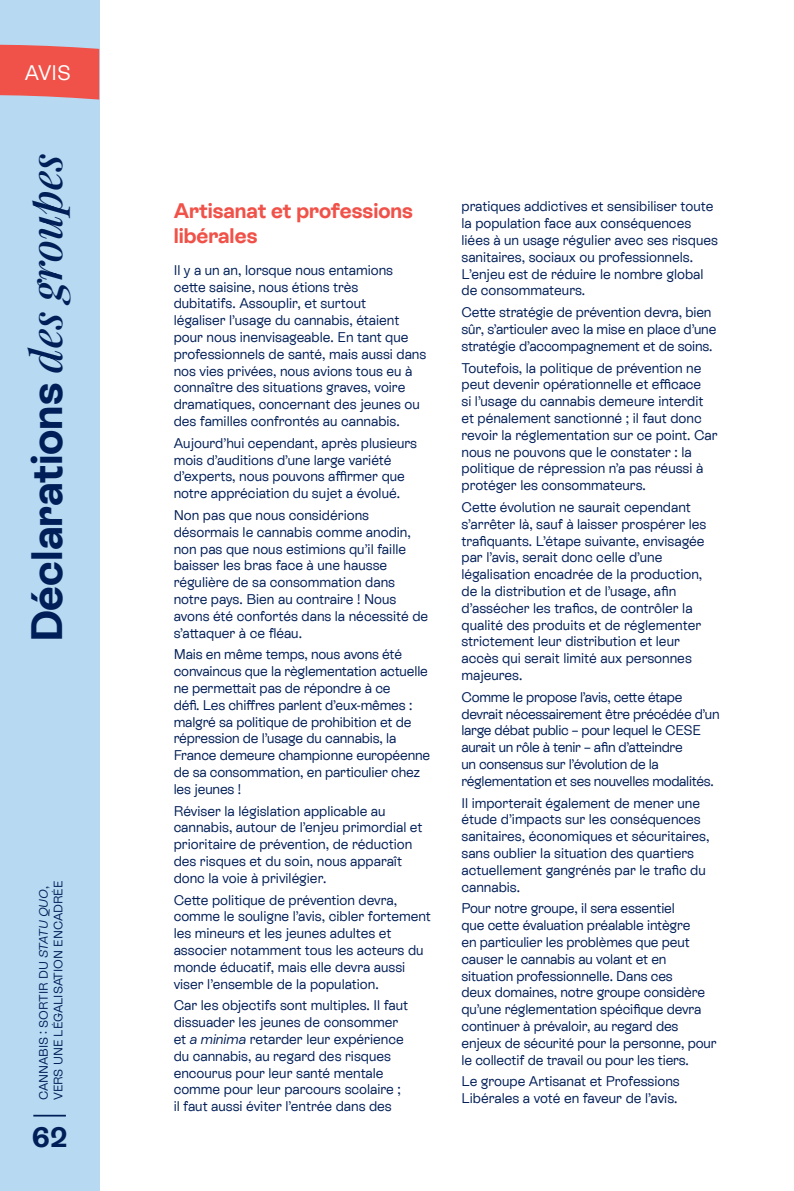
<style>
.page{position:relative;width:794px;height:1191px;background:#fff}
.page>*{position:absolute;margin:0;border:0;box-sizing:border-box;transform-origin:0 0}
.t1{font:700 43.75px "ES Rebond Grotesque";color:#001e57}
.t2{font:700 28px "ES Rebond Grotesque";color:#001e57}
.Sous-titre{font:700 21px/25.2px "ES Rebond Grotesque";color:#f05249}
.t3{font:21px "ES Rebond Grotesque";color:#fff}
.Texte_courant{font:14px/16.8px "ES Rebond Grotesque";color:#001e57}
.Texte_courant-2{font:14px/16.8px "ES Rebond Grotesque";letter-spacing:-.02em;color:#001e57}
.t4{font:12.25px/14.7px "ES Rebond Grotesque";color:#001e57}
.s1{font-family:"Playfair Display";font-weight:400;font-style:italic}
.s2{font-style:italic}
</style>
<div class="page">
<div style="left:0;top:0;width:99px;height:1191px;background:#b7daf2"></div>
<svg style="left:0;top:35px;width:100px;height:79px"></svg>
<hr style="left:33px;top:1114px;width:33px;height:2px;background:#001e57">
<h3 class="t3" style="left:25px;top:59px;width:47px">AVIS</h3>
<h1 class="t1" style="left:17px;top:642px;width:491px;rotate:-90deg">Déclarations <span class="s1">des groupes</span></h1>
<p class="t4" style="left:36px;top:1100px;width:221px;rotate:-90deg">CANNABIS : SORTIR DU <span class="s2">STATU QUO</span>,<br>VERS UNE LÉGALISATION ENCADRÉE</p>
<h2 class="t2" style="left:32px;top:1118px;width:37px">62</h2>
<p class="Sous-titre" style="left:174px;top:197px;width:241px">Artisanat et professions libérales</p>
<p class="Texte_courant" style="left:174px;top:261px;width:254px">Il y a un an, lorsque nous entamions cette saisine, nous étions très<br>dubitatifs. Assouplir, et surtout<br>légaliser l’usage du cannabis, étaient pour nous inenvisageable. En tant que professionnels de santé, mais aussi dans nos vies privées, nous avions tous eu à connaître des situations graves, voire dramatiques, concernant des jeunes ou des familles confrontés au cannabis.</p>
<p class="Texte_courant" style="left:174px;top:434px;width:245px">Aujourd’hui cependant, après plusieurs mois d’auditions d’une large variété d’experts, nous pouvons affirmer que notre appréciation du sujet a évolué.</p>
<p class="Texte_courant" style="left:174px;top:506px;width:256px">Non pas que nous considérions désormais le cannabis comme anodin, non pas que nous estimions qu’il faille baisser les bras face à une hausse régulière de sa consommation dans notre pays. Bien au contraire ! Nous avons été confortés dans la nécessité de s’attaquer à ce fléau.</p>
<p class="Texte_courant" style="left:174px;top:645px;width:258px">Mais en même temps, nous avons été convaincus que la règlementation actuelle ne permettait pas de répondre à ce<br>défi. Les chiffres parlent d’eux-mêmes : malgré sa politique de prohibition et de répression de l’usage du cannabis, la France demeure championne européenne de sa consommation, en particulier chez les jeunes !</p>
<p class="Texte_courant" style="left:174px;top:802px;width:250px">Réviser la législation applicable au cannabis, autour de l’enjeu primordial et prioritaire de prévention, de réduction des risques et du soin, nous apparaît donc la voie à privilégier.</p>
<p class="Texte_courant" style="left:174px;top:890px;width:259px">Cette politique de prévention devra, comme le souligne l’avis, cibler fortement les mineurs et les jeunes adultes et associer notamment tous les acteurs du monde éducatif, mais elle devra aussi viser l’ensemble de la population.</p>
<p class="Texte_courant" style="left:174px;top:996px;width:236px">Car les objectifs sont multiples. Il faut dissuader les jeunes de consommer et <span class="s2">a minima</span> retarder leur expérience du cannabis, au regard des risques encourus pour leur santé mentale comme pour leur parcours scolaire ; il faut aussi éviter l’entrée dans des</p>
<p class="Texte_courant" style="left:461px;top:198px;width:258px">pratiques addictives et sensibiliser toute la population face aux conséquences liées à un usage régulier avec ses risques sanitaires, sociaux ou professionnels.<br>L’enjeu est de réduire le nombre global de consommateurs.</p>
<p class="Texte_courant" style="left:461px;top:303px;width:256px">Cette stratégie de prévention devra, bien sûr, s’articuler avec la mise en place d’une stratégie d’accompagnement et de soins.</p>
<p class="Texte_courant" style="left:461px;top:359px;width:258px">Toutefois, la politique de prévention ne peut devenir opérationnelle et efficace<br>si l’usage du cannabis demeure interdit et pénalement sanctionné ; il faut donc revoir la réglementation sur ce point. Car nous ne pouvons que le constater : la politique de répression n’a pas réussi à protéger les consommateurs.</p>
<p class="Texte_courant" style="left:461px;top:498px;width:246px">Cette évolution ne saurait cependant s’arrêter là, sauf à laisser prospérer les trafiquants. L’étape suivante, envisagée par l’avis, serait donc celle d’une légalisation encadrée de la production, de la distribution et de l’usage, afin d’assécher les trafics, de contrôler la qualité des produits et de réglementer strictement leur distribution et leur accès qui serait limité aux personnes majeures.</p>
<p class="Texte_courant-2" style="left:461px;top:688px;width:259px">Comme le propose l’avis, cette étape devrait nécessairement être précédée d’un large débat public – pour lequel le CESE aurait un rôle à tenir – afin d’atteindre<br>un consensus sur l’évolution de la réglementation et ses nouvelles modalités.</p>
<p class="Texte_courant" style="left:461px;top:794px;width:249px">Il importerait également de mener une étude d’impacts sur les conséquences sanitaires, économiques et sécuritaires, sans oublier la situation des quartiers actuellement gangrénés par le trafic du cannabis.</p>
<p class="Texte_courant" style="left:461px;top:899px;width:257px">Pour notre groupe, il sera essentiel<br>que cette évaluation préalable intègre<br>en particulier les problèmes que peut causer le cannabis au volant et en situation professionnelle. Dans ces<br>deux domaines, notre groupe considère qu’une réglementation spécifique devra continuer à prévaloir, au regard des enjeux de sécurité pour la personne, pour le collectif de travail ou pour les tiers.</p>
<p class="Texte_courant" style="left:461px;top:1072px;width:220px">Le groupe Artisanat et Professions<br>Libérales a voté en faveur de l’avis.</p>
</div>
